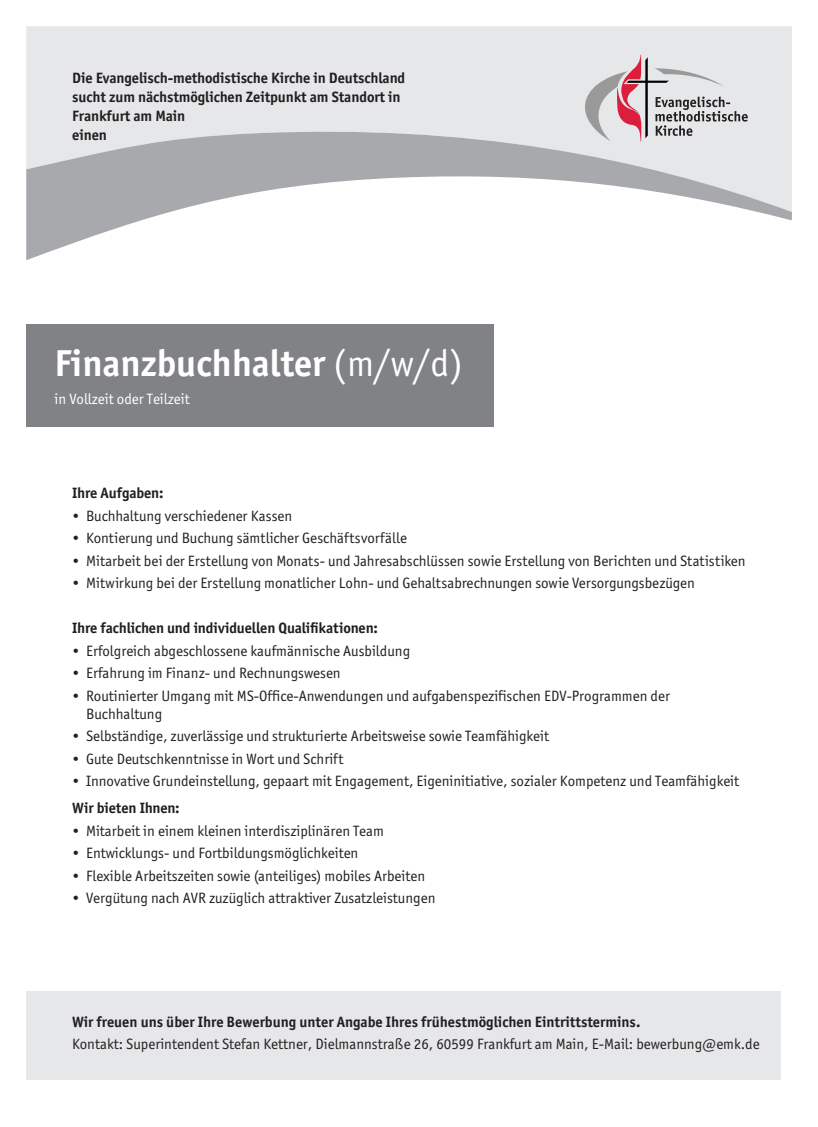
<style>
.page{position:relative;width:818px;height:1127px;background:#fff}
.page>*{position:absolute;margin:0;border:0;box-sizing:border-box;transform-origin:0 0}
.t1{font:700 37.5px "Officina Sans ITC Std";color:#fff}
.t2{font:15px/18px "Officina Sans ITC Std";color:#231f20}
.t3{font:700 15px/18.8px "Officina Sans ITC Std";letter-spacing:-.005em;color:#231f20}
.t4{font:15px "Officina Sans ITC Std";color:#fff}
.s1{font-weight:400}
</style>
<div class="page">
<div style="left:26px;top:26px;width:766px;height:99px;background:#e6e7e9"></div>
<svg style="left:26px;top:125px;width:766px;height:135px"></svg>
<svg style="left:585px;top:55px;width:163px;height:86px;background:#cec5c8"></svg>
<div style="left:26px;top:324px;width:468px;height:103px;background:#808285"></div>
<div style="left:26px;top:990px;width:755px;height:89px;background:#e6e7e9"></div>
<p class="t3" style="left:72px;top:69px;width:335px">Die Evangelisch-methodistische Kirche in Deutschland sucht zum nächstmöglichen Zeitpunkt am Standort in Frankfurt am Main<br>einen</p>
<h1 class="t1" style="left:55px;top:340px;width:410px">Finanzbuchhalter <span class="s1">(m/w/d)</span></h1>
<p class="t4" style="left:55px;top:390px;width:137px">in Vollzeit oder Teilzeit</p>
<p class="t3" style="left:72px;top:483px;width:93px">Ihre Aufgaben:</p>
<p class="t2" style="left:72px;top:506px;width:221px">• Buchhaltung verschiedener Kassen</p>
<p class="t2" style="left:72px;top:529px;width:336px">• Kontierung und Buchung sämtlicher Geschäftsvorfälle</p>
<p class="t2" style="left:72px;top:551px;width:675px">• Mitarbeit bei der Erstellung von Monats- und Jahresabschlüssen sowie Erstellung von Berichten und Statistiken</p>
<p class="t2" style="left:72px;top:574px;width:624px">• Mitwirkung bei der Erstellung monatlicher Lohn- und Gehaltsabrechnungen sowie Versorgungsbezügen</p>
<p class="t3" style="left:72px;top:618px;width:307px">Ihre fachlichen und individuellen Qualifikationen:</p>
<p class="t2" style="left:72px;top:641px;width:339px">• Erfolgreich abgeschlossene kaufmännische Ausbildung</p>
<p class="t2" style="left:72px;top:664px;width:270px">• Erfahrung im Finanz- und Rechnungswesen</p>
<p class="t2" style="left:86px;top:686px;width:585px;text-indent:-14px">• Routinierter Umgang mit MS-Office-Anwendungen und aufgabenspezifischen EDV-Programmen der<br>Buchhaltung</p>
<p class="t2" style="left:72px;top:727px;width:478px">• Selbständige, zuverlässige und strukturierte Arbeitsweise sowie Teamfähigkeit</p>
<p class="t2" style="left:72px;top:749px;width:273px">• Gute Deutschkenntnisse in Wort und Schrift</p>
<p class="t2" style="left:72px;top:772px;width:668px">• Innovative Grundeinstellung, gepaart mit Engagement, Eigeninitiative, sozialer Kompetenz und Teamfähigkeit</p>
<p class="t3" style="left:72px;top:798px;width:109px">Wir bieten Ihnen:</p>
<p class="t2" style="left:72px;top:821px;width:313px">• Mitarbeit in einem kleinen interdisziplinären Team</p>
<p class="t2" style="left:72px;top:844px;width:288px">• Entwicklungs- und Fortbildungsmöglichkeiten</p>
<p class="t2" style="left:72px;top:866px;width:354px">• Flexible Arbeitszeiten sowie (anteiliges) mobiles Arbeiten</p>
<p class="t2" style="left:72px;top:889px;width:365px">• Vergütung nach AVR zuzüglich attraktiver Zusatzleistungen</p>
<p class="t3" style="left:72px;top:1012px;width:570px">Wir freuen uns über Ihre Bewerbung unter Angabe Ihres frühestmöglichen Eintrittstermins.</p>
<p class="t2" style="left:72px;top:1035px;width:689px">Kontakt: Superintendent Stefan Kettner, Dielmannstraße 26, 60599 Frankfurt am Main, E-Mail: bewerbung@emk.de</p>
</div>
